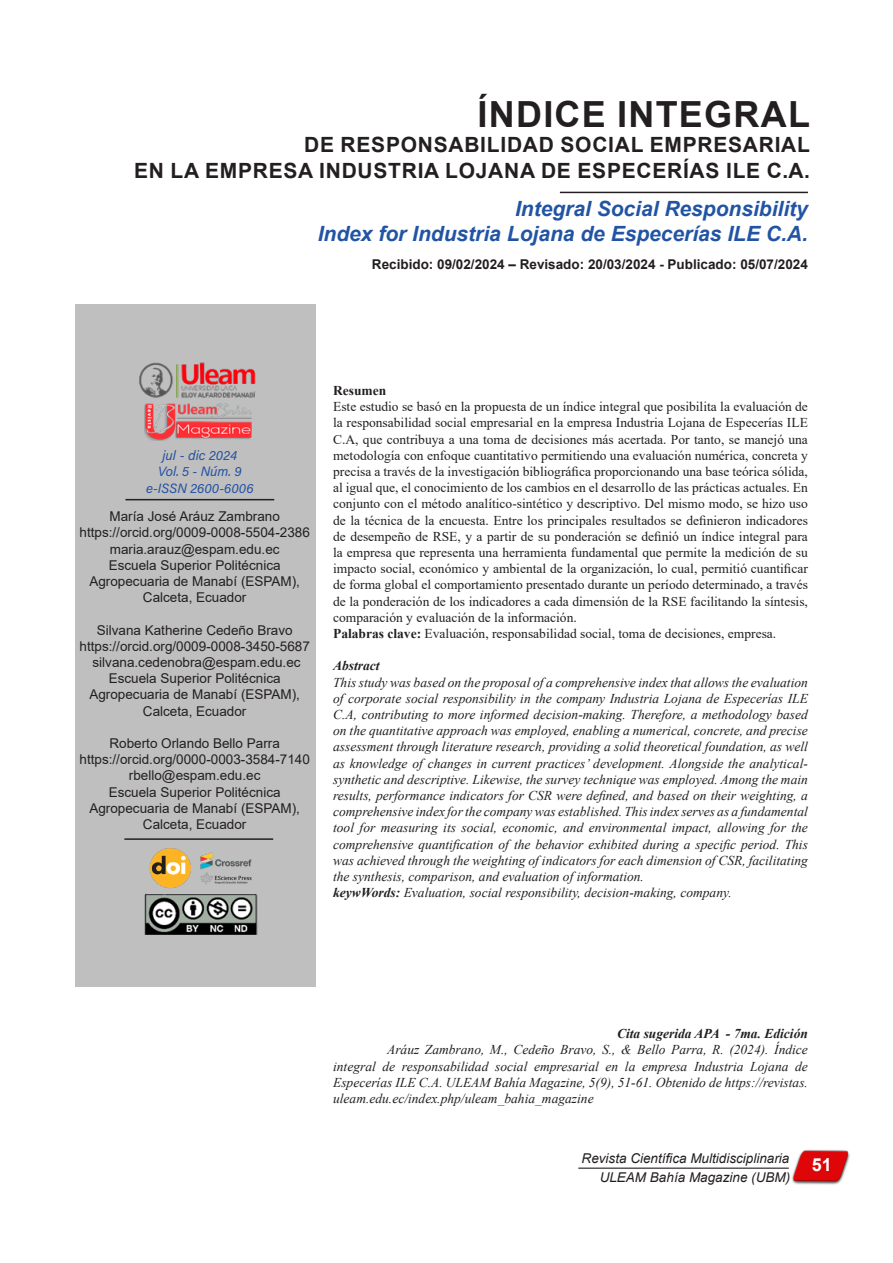
<style>
.page{position:relative;width:893px;height:1263px;background:#fff}
.page>*{position:absolute;margin:0;border:0;box-sizing:border-box;transform-origin:0 0}
.t1{font:700 36px "Arial";letter-spacing:.035em;color:#231f20}
.t2{font:700 21px "Arial";letter-spacing:.035em;color:#231f20}
.t3{font:italic 700 21px "Arial";color:#2254a4}
.t4{font:700 18px "Arial";color:#fff}
.t5{font:italic 13.5px/16.2px "Times New Roman";color:#231f20;text-align:justify}
.t6{font:13.5px/16.2px "Times New Roman";color:#231f20;text-align:justify}
.t7{font:13.5px/16.2px "Arial";color:#231f20;text-align:center}
.t8{font:700 13.5px "Arial";color:#231f20}
.t9{font:italic 13.5px "Arial";color:#231f20}
.t10{font:13.5px "Acumin Variable Concept";color:#2351a3}
.t11{font:italic 700 13.5px "Times New Roman";color:#231f20}
.t12{font:700 13.5px "Times New Roman";color:#231f20}
.s1{font-weight:700}
</style>
<div class="page">
<img style="left:138px;top:362px;width:118px;height:36px">
<img style="left:145px;top:403px;width:107px;height:37px">
<img style="left:145px;top:893px;width:112px;height:42px">
<img style="left:149px;top:847px;width:103px;height:42px">
<hr style="left:125px;top:499px;width:149px;height:1px;background:#231f20">
<hr style="left:124px;top:838px;width:149px;height:2px;background:#231f20">
<hr style="left:578px;top:1167px;width:211px;height:2px;background:#231f20">
<img style="left:791px;top:1149px;width:59px;height:35px">
<hr style="left:560px;top:192px;width:248px;height:1px;background:#231f20">
<p class="t1" style="left:478px;top:89px;width:334px">ÍNDICE INTEGRAL</p>
<p class="t2" style="left:304px;top:130px;width:507px">DE RESPONSABILIDAD SOCIAL EMPRESARIAL</p>
<p class="t2" style="left:134px;top:155px;width:677px">EN LA EMPRESA INDUSTRIA LOJANA DE ESPECERÍAS ILE C.A.</p>
<p class="t3" style="left:515px;top:195px;width:294px">Integral Social Responsibility</p>
<p class="t3" style="left:318px;top:220px;width:492px">Index for Industria Lojana de Especerías ILE C.A.</p>
<p class="t8" style="left:372px;top:255px;width:437px">Recibido: 09/02/2024 – Revisado: 20/03/2024 - Publicado: 05/07/2024</p>
<p class="t10" style="left:162px;top:446px;width:76px">jul - dic 2024</p>
<p class="t10" style="left:158px;top:462px;width:85px">Vol. 5 - Núm. 9</p>
<p class="t10" style="left:146px;top:479px;width:109px">e-ISSN 2600-6006</p>
<p class="t7" style="left:110px;top:508px;width:172px">María José Aráuz Zambrano</p>
<p class="t7" style="left:79px;top:524px;width:232px">https://orcid.org/0009-0008-5504-2386</p>
<p class="t7" style="left:110px;top:541px;width:171px">maria.arauz@espam.edu.ec</p>
<p class="t7" style="left:109px;top:557px;width:173px">Escuela Superior Politécnica</p>
<p class="t7" style="left:89px;top:573px;width:212px">Agropecuaria de Manabí (ESPAM),<br>Calceta, Ecuador</p>
<p class="t7" style="left:97px;top:622px;width:197px">Silvana Katherine Cedeño Bravo</p>
<p class="t7" style="left:79px;top:638px;width:232px">https://orcid.org/0009-0008-3450-5687</p>
<p class="t7" style="left:93px;top:654px;width:210px">silvana.cedenobra@espam.edu.ec</p>
<p class="t7" style="left:109px;top:670px;width:173px">Escuela Superior Politécnica</p>
<p class="t7" style="left:89px;top:686px;width:212px">Agropecuaria de Manabí (ESPAM),<br>Calceta, Ecuador</p>
<p class="t7" style="left:110px;top:735px;width:172px">Roberto Orlando Bello Parra</p>
<p class="t7" style="left:79px;top:751px;width:232px">https://orcid.org/0000-0003-3584-7140</p>
<p class="t7" style="left:129px;top:767px;width:133px">rbello@espam.edu.ec</p>
<p class="t7" style="left:109px;top:784px;width:173px">Escuela Superior Politécnica</p>
<p class="t7" style="left:89px;top:800px;width:212px">Agropecuaria de Manabí (ESPAM),<br>Calceta, Ecuador</p>
<p class="t12" style="left:333px;top:381px;width:55px">Resumen</p>
<p class="t6" style="left:333px;top:398px;width:476px">Este estudio se basó en la propuesta de un índice integral que posibilita la evaluación de la responsabilidad social empresarial en la empresa Industria Lojana de Especerías ILE C.A, que contribuya a una toma de decisiones más acertada. Por tanto, se manejó una metodología con enfoque cuantitativo permitiendo una evaluación numérica, concreta y precisa a través de la investigación bibliográfica proporcionando una base teórica sólida, al igual que, el conocimiento de los cambios en el desarrollo de las prácticas actuales. En conjunto con el método analítico-sintético y descriptivo. Del mismo modo, se hizo uso de la técnica de la encuesta. Entre los principales resultados se definieron indicadores de desempeño de RSE, y a partir de su ponderación se definió un índice integral para la empresa que representa una herramienta fundamental que permite la medición de su impacto social, económico y ambiental de la organización, lo cual, permitió cuantificar de forma global el comportamiento presentado durante un período determinado, a través de la ponderación de los indicadores a cada dimensión de la RSE facilitando la síntesis, comparación y evaluación de la información.</p>
<p class="t6" style="left:333px;top:625px;width:445px"><span class="s1">Palabras clave:</span> Evaluación, responsabilidad social, toma de decisiones, empresa.</p>
<p class="t11" style="left:333px;top:656px;width:48px">Abstract</p>
<p class="t5" style="left:333px;top:674px;width:476px">This study was based on the proposal of a comprehensive index that allows the evaluation of corporate social responsibility in the company Industria Lojana de Especerías ILE C.A, contributing to more informed decision-making. Therefore, a methodology based on the quantitative approach was employed, enabling a numerical, concrete, and precise assessment through literature research, providing a solid theoretical foundation, as well as knowledge of changes in current practices’ development. Alongside the analytical&shy;synthetic and descriptive. Likewise, the survey technique was employed. Among the main results, performance indicators for CSR were defined, and based on their weighting, a comprehensive index for the company was established. This index serves as a fundamental tool for measuring its social, economic, and environmental impact, allowing for the comprehensive quantification of the behavior exhibited during a specific period. This was achieved through the weighting of indicators for each dimension of CSR, facilitating the synthesis, comparison, and evaluation of information.</p>
<p class="t5" style="left:333px;top:884px;width:400px"><span class="s1">keywWords:</span> Evaluation, social responsibility, decision-making, company.</p>
<p class="t11" style="left:617px;top:1024px;width:192px">Cita sugerida APA - 7ma. Edición</p>
<p class="t5" style="left:333px;top:1041px;width:476px;text-indent:54px">Aráuz Zambrano, M., Cedeño Bravo, S., &amp; Bello Parra, R. (2024). Índice integral de responsabilidad social empresarial en la empresa Industria Lojana de Especerías ILE C.A. ULEAM Bahía Magazine, 5(9), 51-61. Obtenido de https://revistas. uleam.edu.ec/index.php/uleam_bahia_magazine</p>
<p class="t9" style="left:582px;top:1149px;width:209px">Revista Científica Multidisciplinaria</p>
<p class="t9" style="left:600px;top:1168px;width:192px">ULEAM Bahía Magazine (UBM)</p>
<p class="t4" style="left:812px;top:1152px;width:22px">51</p>
</div>
